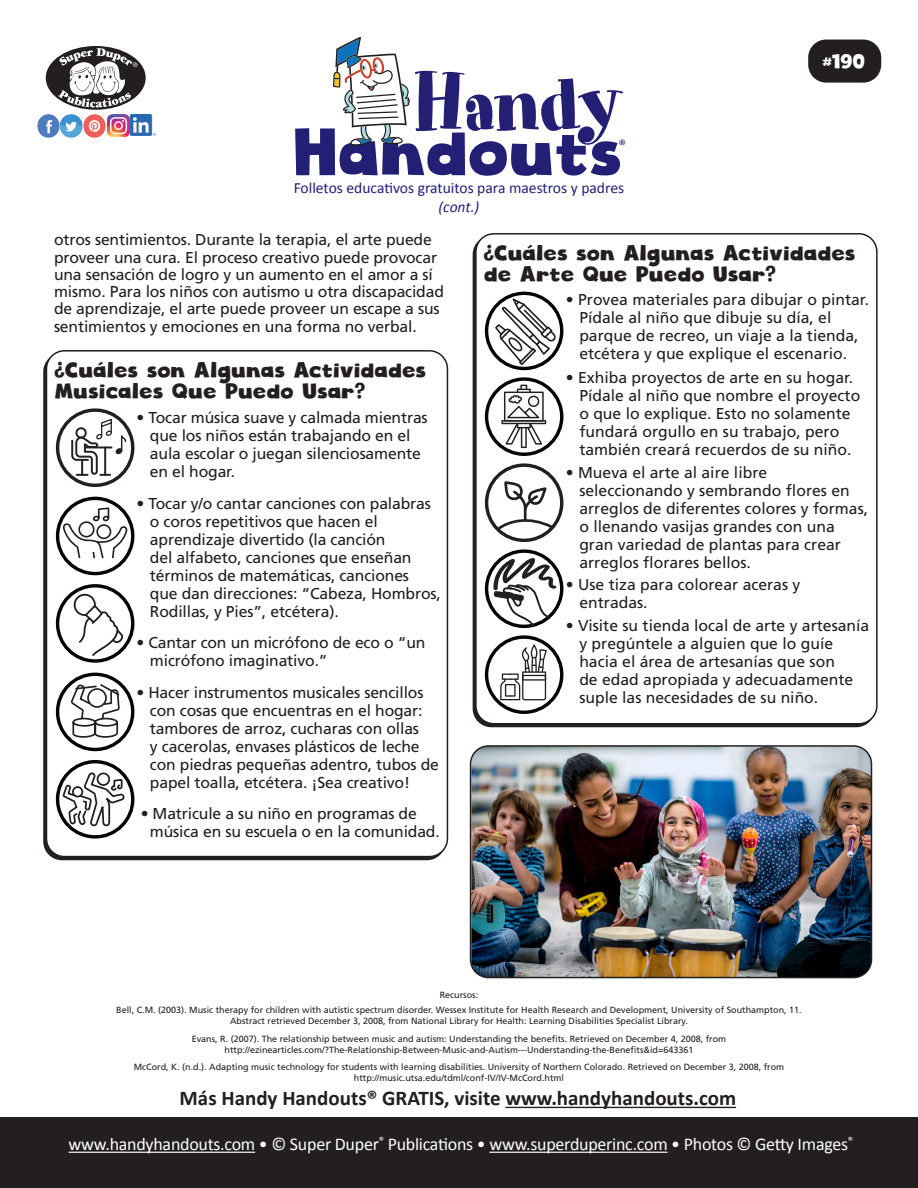
<style>
.page{position:relative;width:918px;height:1188px;background:#fff}
.page>*{position:absolute;margin:0;border:0;box-sizing:border-box;transform-origin:0 0}
.t1{font:79.2px "Art Department JNL";letter-spacing:-.03em;color:#231f75}
.t2{font:64.8px "Cloudy Witha Chanceof Love";color:#231f75}
.HH_Headers{font:21px/21px "Cloudy Witha Chanceof Love";color:#231f20}
.HH_TEXT{font:700 21px "Calibri";color:#231f20}
.t3{font:19.5px "Cloudy Witha Chanceof Love";color:#fff}
.t4{font:18px "Calibri";letter-spacing:-.015em;color:#fff}
.HH_Bullets{font:15.75px/18px "Frutiger";letter-spacing:-.01em;color:#231f20}
.HH_Text{font:15.75px/17.2px "Frutiger";letter-spacing:-.01em;color:#231f20}
.t5{font:15.6px "Calibri";color:#231f75}
.t6{font:italic 15.6px "Calibri";color:#231f75}
.t7{font:15.15px "Calibri";color:#231f75}
.HH_Title{font:9px/10.8px "Frutiger";color:#231f20;text-align:center}
</style>
<div class="page">
<img style="left:471px;top:748px;width:400px;height:230px">
<div style="left:470px;top:745px;width:402px;height:233px;border:2px solid #231f20;border-radius:18px"></div>
<div style="left:808px;top:40px;width:73px;height:43px;background:#231f20;border-radius:18px"></div>
<div style="left:0;top:1118px;width:918px;height:70px;background:#231f20"></div>
<div style="left:46px;top:46px;width:100px;height:64px;background:#231f20;border-radius:50%"></div>
<svg style="left:58px;top:48px;width:80px;height:60px"></svg>
<img style="left:37px;top:115px;width:92px;height:22px">
<img style="left:131px;top:115px;width:24px;height:21px">
<svg style="left:333px;top:37px;width:77px;height:109px"></svg>
<hr style="left:69px;top:1152px;width:186px;height:1px;background:#fff">
<hr style="left:489px;top:1152px;width:179px;height:1px;background:#fff">
<hr style="left:505px;top:1107px;width:231px;height:1px;background:#231f20">
<div style="left:46px;top:350px;width:402px;height:507px;border:2px solid #231f20;border-radius:18px"></div>
<div style="left:475px;top:233px;width:403px;height:491px;border:2px solid #231f20;border-radius:18px"></div>
<div style="left:56px;top:408px;width:78px;height:79px;border:3px solid #231f20;border-radius:50%"></div>
<svg style="left:71px;top:418px;width:56px;height:58px"></svg>
<div style="left:56px;top:497px;width:78px;height:78px;border:3px solid #040503;border-radius:50%"></div>
<div style="left:56px;top:584px;width:78px;height:79px;border:3px solid #040503;border-radius:50%"></div>
<svg style="left:63px;top:484px;width:66px;height:255px"></svg>
<div style="left:56px;top:673px;width:78px;height:78px;border:3px solid #040503;border-radius:50%"></div>
<svg style="left:63px;top:771px;width:62px;height:68px"></svg>
<div style="left:56px;top:760px;width:78px;height:79px;border:3px solid #040503;border-radius:50%"></div>
<svg style="left:495px;top:298px;width:61px;height:67px"></svg>
<div style="left:485px;top:292px;width:78px;height:78px;border:3px solid #040503;border-radius:50%"></div>
<svg style="left:501px;top:420px;width:45px;height:4px"></svg>
<hr style="left:503px;top:422px;width:42px;height:1px;background:#231f20">
<svg style="left:504px;top:385px;width:40px;height:63px"></svg>
<div style="left:485px;top:377px;width:78px;height:79px;border:3px solid #040503;border-radius:50%"></div>
<div style="left:485px;top:463px;width:78px;height:79px;border:3px solid #231f20;border-radius:50%"></div>
<svg style="left:494px;top:480px;width:61px;height:53px"></svg>
<div style="left:485px;top:549px;width:78px;height:79px;border:3px solid #040503;border-radius:50%"></div>
<svg style="left:493px;top:558px;width:63px;height:69px"></svg>
<svg style="left:500px;top:645px;width:47px;height:55px"></svg>
<div style="left:485px;top:635px;width:78px;height:79px;border:3px solid #040503;border-radius:50%"></div>
<p class="t1" style="left:412px;top:56px;width:213px">Handy</p>
<p class="t5" style="left:294px;top:177px;width:332px">Folletos educativos gratuitos para maestros y padres</p>
<p class="t6" style="left:439px;top:196px;width:42px">(cont.)</p>
<p class="t2" style="left:296px;top:112px;width:331px">Handouts</p>
<p class="t7" style="left:618px;top:135px;width:9px">®</p>
<p class="t3" style="left:823px;top:49px;width:44px">#190</p>
<p class="HH_Text" style="left:54px;top:231px;width:392px">otros sentimientos. Durante la terapia, el arte puede proveer una cura. El proceso creativo puede provocar una sensación de logro y un aumento en el amor a sí mismo. Para los niños con autismo u otra discapacidad de aprendizaje, el arte puede proveer un escape a sus sentimientos y emociones en una forma no verbal.</p>
<p class="HH_Headers" style="left:55px;top:360px;width:373px">¿Cuáles son Algunas Actividades<br>Musicales Que Puedo Usar?</p>
<p class="HH_Bullets" style="left:150px;top:409px;width:279px;text-indent:-14px">• Tocar música suave y calmada mientras que los niños están trabajando en el aula escolar o juegan silenciosamente en el hogar.</p>
<p class="HH_Bullets" style="left:150px;top:494px;width:292px;text-indent:-14px">• Tocar y/o cantar canciones con palabras o coros repetitivos que hacen el aprendizaje divertido (la canción<br>del alfabeto, canciones que enseñan términos de matemáticas, canciones<br>que dan direcciones: “Cabeza, Hombros, Rodillas, y Pies”, etcétera).</p>
<p class="HH_Bullets" style="left:150px;top:634px;width:277px;text-indent:-14px">• Cantar con un micrófono de eco o “un micrófono imaginativo.”</p>
<p class="HH_Bullets" style="left:150px;top:683px;width:291px;text-indent:-14px">• Hacer instrumentos musicales sencillos con cosas que encuentras en el hogar: tambores de arroz, cucharas con ollas<br>y cacerolas, envases plásticos de leche con piedras pequeñas adentro, tubos de papel toalla, etcétera. ¡Sea creativo!</p>
<p class="HH_Bullets" style="left:150px;top:805px;width:291px;text-indent:-9px">• Matricule a su niño en programas de música en su escuela o en la comunidad.</p>
<p class="HH_Headers" style="left:485px;top:242px;width:373px">¿Cuáles son Algunas Actividades de Arte Que Puedo Usar?</p>
<p class="HH_Text" style="left:579px;top:290px;width:291px;line-height:18px;text-indent:-14px">• Provea materiales para dibujar o pintar.<br>Pídale al niño que dibuje su día, el parque de recreo, un viaje a la tienda, etcétera y que explique el escenario.</p>
<p class="HH_Bullets" style="left:579px;top:369px;width:282px;text-indent:-14px">• Exhiba proyectos de arte en su hogar.<br>Pídale al niño que nombre el proyecto o que lo explique. Esto no solamente fundará orgullo en su trabajo, pero también creará recuerdos de su niño.</p>
<p class="HH_Bullets" style="left:579px;top:463px;width:290px;text-indent:-14px">• Mueva el arte al aire libre seleccionando y sembrando flores en arreglos de diferentes colores y formas, o llenando vasijas grandes con una gran variedad de plantas para crear arreglos florares bellos.</p>
<p class="HH_Bullets" style="left:579px;top:576px;width:223px;text-indent:-14px">• Use tiza para colorear aceras y entradas.</p>
<p class="HH_Bullets" style="left:579px;top:616px;width:291px;text-indent:-14px">• Visite su tienda local de arte y artesanía y pregúntele a alguien que lo guíe hacia el área de artesanías que son<br>de edad apropiada y adecuadamente suple las necesidades de su niño.</p>
<p class="HH_Title" style="left:440px;top:989px;width:40px">Recursos:</p>
<p class="HH_Title" style="left:116px;top:1005px;width:687px">Bell, C.M. (2003). Music therapy for children with autistic spectrum disorder. Wessex Institute for Health Research and Development, University of Southampton, 11.<br>Abstract retrieved December 3, 2008, from National Library for Health: Learning Disabilities Specialist Library.</p>
<p class="HH_Title" style="left:192px;top:1033px;width:536px">Evans, R. (2007). The relationship between music and autism: Understanding the benefits. Retrieved on December 4, 2008, from http://ezinearticles.com/?The-Relationship-Between-Music-and-Autism---Understanding-the-Benefits&amp;id=643361</p>
<p class="HH_Title" style="left:134px;top:1062px;width:652px">McCord, K. (n.d.). Adapting music technology for students with learning disabilities. University of Northern Colorado. Retrieved on December 3, 2008, from http://music.utsa.edu/tdml/conf-IV/IV-McCord.html</p>
<p class="HH_TEXT" style="left:180px;top:1083px;width:558px">Más Handy Handouts® GRATIS, visite www.handyhandouts.com</p>
<p class="t4" style="left:69px;top:1132px;width:786px">www.handyhandouts.com • © Super Duper<sup>®</sup> Publications • www.superduperinc.com • Photos © Getty Images<sup>®</sup></p>
</div>
